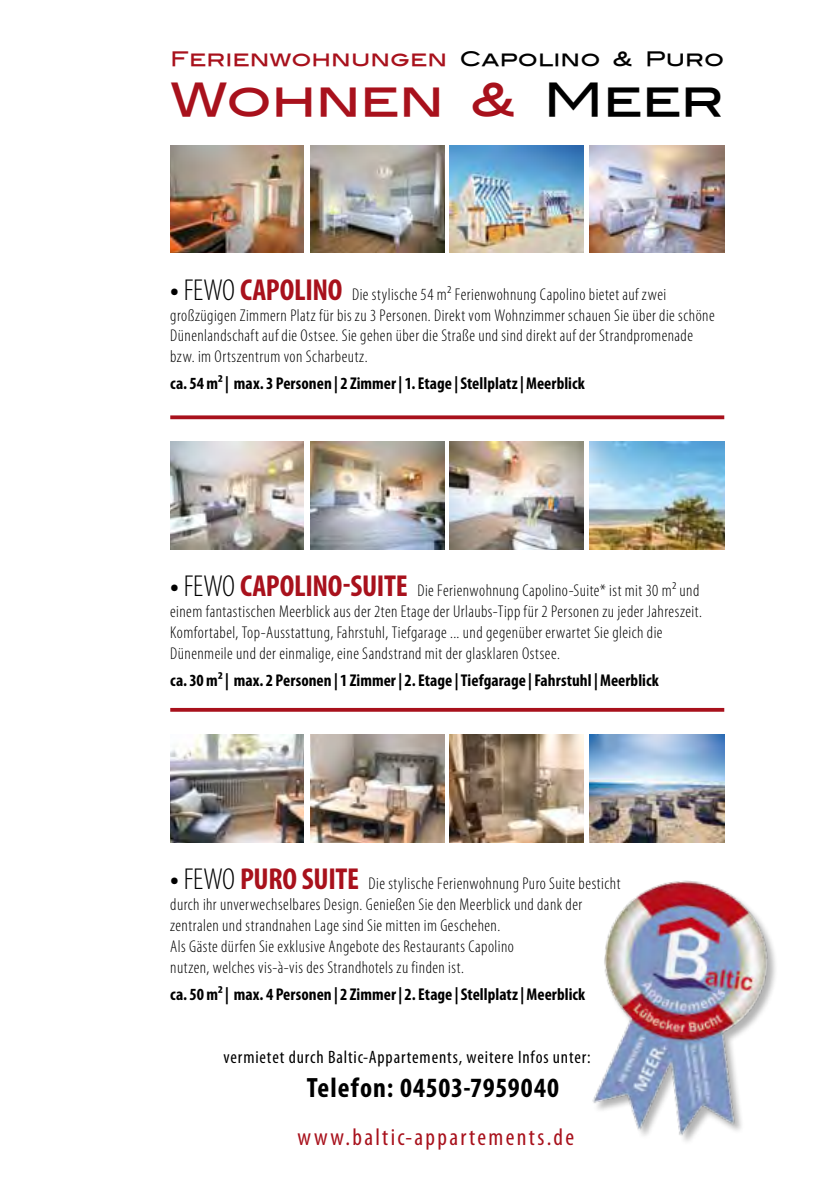
<style>
.page{position:relative;width:840px;height:1191px;background:#fff}
.page>*{position:absolute;margin:0;border:0;box-sizing:border-box;transform-origin:0 0}
.t1{font:45.6px "Blair Md ITCTT Medium";letter-spacing:-.015em;color:#a8111c;scale:1.06 1}
.t2{font:700 condensed 28px "Myriad Pro";letter-spacing:.035em;color:#000}
.t3{font:condensed 24px "Myriad Pro";letter-spacing:.095em;color:#a8111c}
.t4{font:20px "Blair Md ITCTT Medium";color:#a8111c;scale:1.06 1}
.t5{font:condensed 18px "Myriad Pro";letter-spacing:.045em;color:#000}
.t6{font:300 condensed 17.2px/20.8px "Myriad Pro";letter-spacing:.025em;color:#000}
.t7{font:700 condensed 17.2px "Myriad Pro";letter-spacing:.005em;color:#000}
.s1{color:#000}
.s2{font-weight:700;font-size:30.4px}
.s3{font-size:30.4px}
.s4{font-weight:700;font-size:30.4px;color:#a8111c}
</style>
<div class="page">
<img style="left:170px;top:145px;width:133px;height:108px">
<img style="left:449px;top:145px;width:134px;height:108px">
<img style="left:310px;top:146px;width:134px;height:107px">
<img style="left:589px;top:145px;width:134px;height:108px">
<img style="left:170px;top:442px;width:133px;height:107px">
<img style="left:449px;top:442px;width:134px;height:107px">
<img style="left:310px;top:442px;width:134px;height:107px">
<img style="left:589px;top:442px;width:134px;height:107px">
<img style="left:170px;top:734px;width:133px;height:108px">
<img style="left:449px;top:734px;width:134px;height:108px">
<img style="left:310px;top:734px;width:134px;height:108px">
<img style="left:589px;top:734px;width:134px;height:108px">
<svg style="left:170px;top:415px;width:553px;height:4px;background:#b12a34"></svg>
<hr style="left:170px;top:708px;width:553px;height:3px;background:#a8111c">
<img style="left:592px;top:880px;width:184px;height:262px">
<p class="t4" style="left:170px;top:43px;width:524px">Ferienwohnungen <span class="s1">Capolino &amp; Puro</span></p>
<h1 class="t1" style="left:170px;top:63px;width:524px">Wohnen &amp; <span class="s1">Meer</span></h1>
<p class="t6" style="left:170px;top:283px;width:545px"><span class="s2">•</span> <span class="s3">FEWO</span> <span class="s4">Capolino</span> Die stylische 54 m² Ferienwohnung Capolino bietet auf zwei großzügigen Zimmern Platz für bis zu 3 Personen. Direkt vom Wohnzimmer schauen Sie über die schöne Dünenlandschaft auf die Ostsee. Sie gehen über die Straße und sind direkt auf der Strandpromenade bzw. im Ortszentrum von Scharbeutz.</p>
<p class="t7" style="left:170px;top:373px;width:416px">ca. 54 m² | max. 3 Personen | 2 Zimmer | 1. Etage | Stellplatz | Meerblick</p>
<p class="t6" style="left:170px;top:580px;width:533px"><span class="s2">•</span> <span class="s3">FEWO</span> <span class="s4">Capolino-Suite</span> Die Ferienwohnung Capolino-Suite* ist mit 30 m² und einem fantastischen Meerblick aus der 2ten Etage der Urlaubs-Tipp für 2 Personen zu jeder Jahreszeit.<br>Komfortabel, Top-Ausstattung, Fahrstuhl, Tiefgarage ... und gegenüber erwartet Sie gleich die Dünenmeile und der einmalige, eine Sandstrand mit der glasklaren Ostsee.</p>
<p class="t7" style="left:170px;top:669px;width:490px">ca. 30 m² | max. 2 Personen | 1 Zimmer | 2. Etage | Tiefgarage | Fahrstuhl | Meerblick</p>
<p class="t6" style="left:170px;top:873px;width:451px"><span class="s2">•</span> <span class="s3">FEWO</span> <span class="s4">Puro Suite</span> Die stylische Ferienwohnung Puro Suite besticht durch ihr unverwechselbares Design. Genießen Sie den Meerblick und dank der zentralen und strandnahen Lage sind Sie mitten im Geschehen.<br>Als Gäste dürfen Sie exklusive Angebote des Restaurants Capolino<br>nutzen, welches vis-à-vis des Strandhotels zu finden ist.</p>
<p class="t7" style="left:170px;top:983px;width:416px">ca. 50 m² | max. 4 Personen | 2 Zimmer | 2. Etage | Stellplatz | Meerblick</p>
<p class="t5" style="left:223px;top:1045px;width:368px">vermietet durch Baltic-Appartements, weitere Infos unter:</p>
<h2 class="t2" style="left:307px;top:1070px;width:254px">Telefon: 04503-7959040</h2>
<h3 class="t3" style="left:297px;top:1122px;width:278px">www.baltic-appartements.de</h3>
</div>
